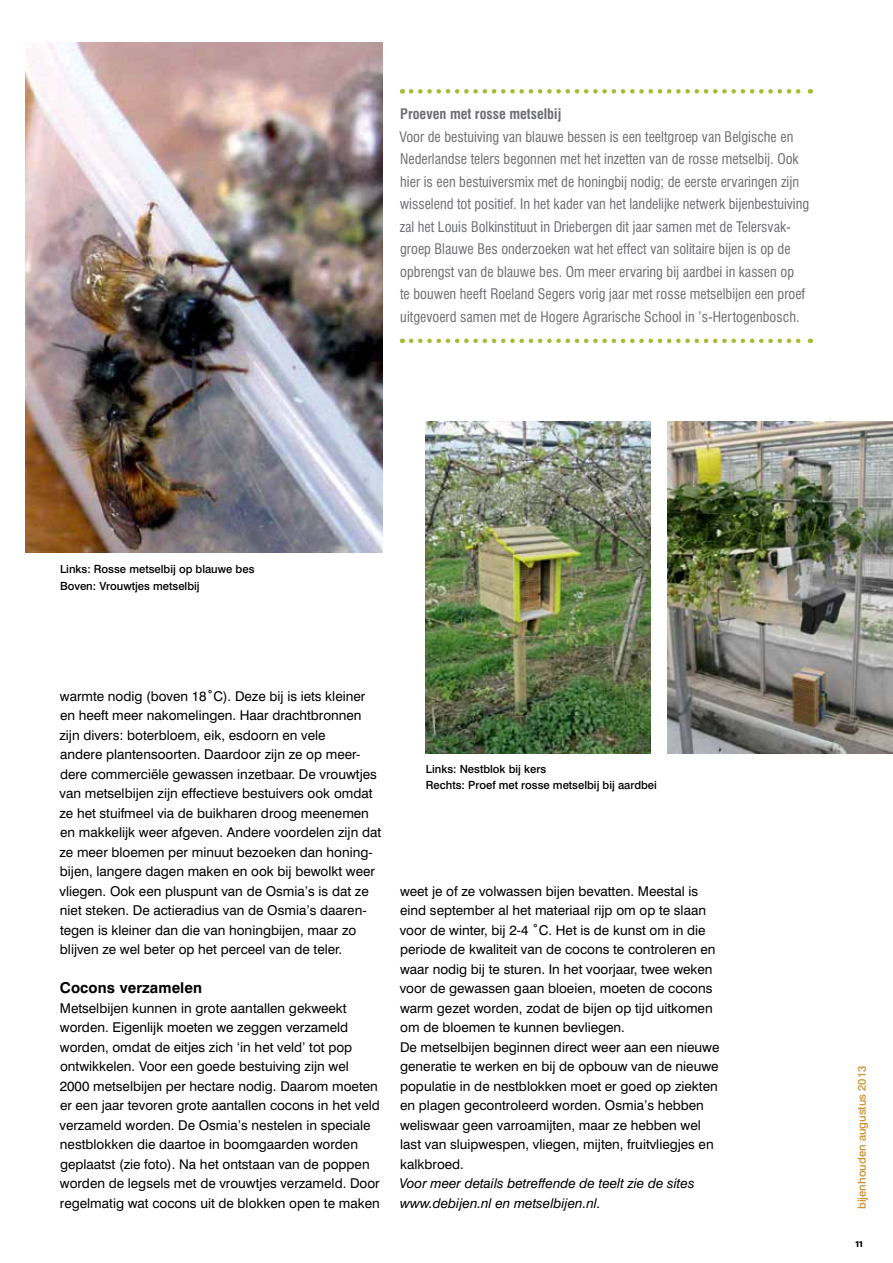
<style>
.page{position:relative;width:893px;height:1263px;background:#fff}
.page>*{position:absolute;margin:0;border:0;box-sizing:border-box;transform-origin:0 0}
.t1{font:700 15px "Swiss 721 BT";letter-spacing:.005em;color:#000}
.t2{font:condensed 14.25px/22.5px "Swiss 721 BT";color:#6d6e71}
.t3{font:700 condensed 14.25px "Swiss 721 BT";color:#6d6e71}
.t4{font:13.5px/19.5px "Swiss 721 BT";color:#000}
.t5{font:italic 13.5px/19.5px "Swiss 721 BT";color:#000}
.t6{font:500 11.25px/16.5px "Swiss 721 BT";color:#000}
.t7{font:500 11.25px "Swiss 721 BT";color:#d09132}
.t8{font:700 11.25px "The Sans";color:#000}
</style>
<div class="page">
<img style="left:425px;top:422px;width:226px;height:331px">
<svg style="left:411px;top:89px;width:400px;height:5px"></svg>
<svg style="left:411px;top:339px;width:400px;height:4px"></svg>
<img style="left:26px;top:43px;width:357px;height:510px">
<img style="left:668px;top:422px;width:225px;height:331px">
<p class="t3" style="left:400px;top:105px;width:163px">Proeven met rosse metselbij</p>
<p class="t2" style="left:399px;top:125px;width:411px">Voor de bestuiving van blauwe bessen is een teeltgroep van Belgische en Nederlandse telers begonnen met het inzetten van de rosse metselbij. Ook hier is een bestuiversmix met de honingbij nodig; de eerste ervaringen zijn wisselend tot positief. In het kader van het landelijke netwerk bijenbestuiving zal het Louis Bolkinstituut in Driebergen dit jaar samen met de Telersvak&shy;groep Blauwe Bes onderzoeken wat het effect van solitaire bijen is op de opbrengst van de blauwe bes. Om meer ervaring bij aardbei in kassen op<br>te bouwen heeft Roeland Segers vorig jaar met rosse metselbijen een proef uitgevoerd samen met de Hogere Agrarische School in ’s-Hertogenbosch.</p>
<p class="t6" style="left:60px;top:561px;width:196px">Links: Rosse metselbij op blauwe bes<br>Boven: Vrouwtjes metselbij</p>
<p class="t4" style="left:59px;top:686px;width:323px">warmte nodig (boven 18˚C). Deze bij is iets kleiner en heeft meer nakomelingen. Haar drachtbronnen zijn divers: boterbloem, eik, esdoorn en vele<br>andere plantensoorten. Daardoor zijn ze op meer&shy;dere commerciële gewassen inzetbaar. De vrouwtjes van metselbijen zijn effectieve bestuivers ook omdat ze het stuifmeel via de buikharen droog meenemen en makkelijk weer afgeven. Andere voordelen zijn dat ze meer bloemen per minuut bezoeken dan honing&shy;bijen, langere dagen maken en ook bij bewolkt weer vliegen. Ook een pluspunt van de Osmia’s is dat ze niet steken. De actieradius van de Osmia’s daaren&shy;tegen is kleiner dan die van honingbijen, maar zo blijven ze wel beter op het perceel van de teler.</p>
<p class="t1" style="left:60px;top:979px;width:144px">Cocons verzamelen</p>
<p class="t4" style="left:60px;top:998px;width:322px">Metselbijen kunnen in grote aantallen gekweekt worden. Eigenlijk moeten we zeggen verzameld worden, omdat de eitjes zich ‘in het veld’ tot pop ontwikkelen. Voor een goede bestuiving zijn wel 2000 metselbijen per hectare nodig. Daarom moeten er een jaar tevoren grote aantallen cocons in het veld verzameld worden. De Osmia’s nestelen in speciale nestblokken die daartoe in boomgaarden worden geplaatst (zie foto). Na het ontstaan van de poppen worden de legsels met de vrouwtjes verzameld. Door regelmatig wat cocons uit de blokken open te maken</p>
<p class="t6" style="left:426px;top:760px;width:233px">Links: Nestblok bij kers<br>Rechts: Proef met rosse metselbij bij aardbei</p>
<p class="t4" style="left:400px;top:881px;width:321px">weet je of ze volwassen bijen bevatten. Meestal is eind september al het materiaal rijp om op te slaan voor de winter, bij 2-4 ˚C. Het is de kunst om in die periode de kwaliteit van de cocons te controleren en waar nodig bij te sturen. In het voorjaar, twee weken voor de gewassen gaan bloeien, moeten de cocons warm gezet worden, zodat de bijen op tijd uitkomen om de bloemen te kunnen bevliegen.<br>De metselbijen beginnen direct weer aan een nieuwe generatie te werken en bij de opbouw van de nieuwe populatie in de nestblokken moet er goed op ziekten en plagen gecontroleerd worden. Osmia’s hebben weliswaar geen varroamijten, maar ze hebben wel last van sluipwespen, vliegen, mijten, fruitvliegjes en kalkbroed.</p>
<p class="t5" style="left:400px;top:1173px;width:296px">Voor meer details betreffende de teelt zie de sites www.debijen.nl en metselbijen.nl.</p>
<p class="t7" style="left:855px;top:1209px;width:145px;rotate:-90deg">bijenhouden augustus 2013</p>
<p class="t8" style="left:855px;top:1233px;width:9px">11</p>
</div>
